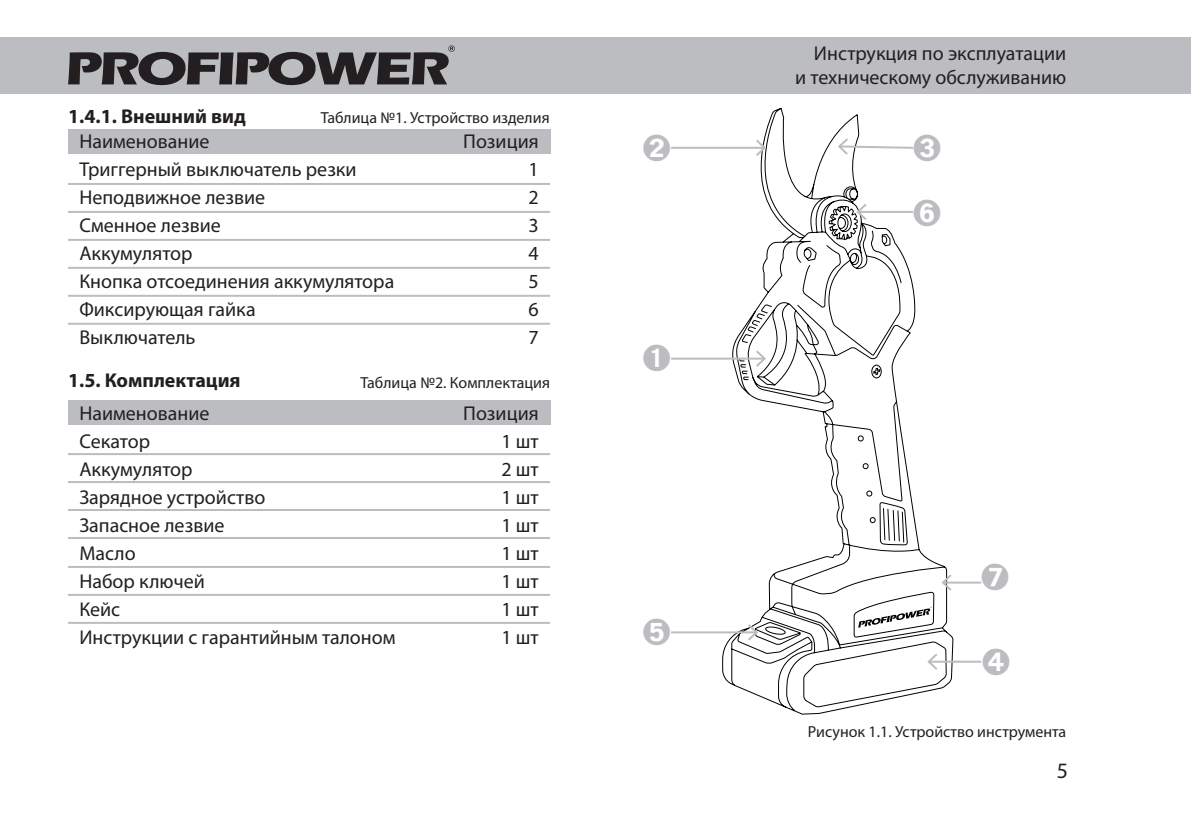
<style>
.page{position:relative;width:1191px;height:823px;background:#fff}
.page>*{position:absolute;margin:0;border:0;box-sizing:border-box;transform-origin:0 0}
.гланый_раздел{font:28px "MS P Gothic";color:#bcbdc0}
.t1{font:22px "Myriad Pro";color:#231f20}
.таблицы{font:20px/24px "Myriad Pro";color:#231f20;text-align:right}
.подраздел{font:700 20px "Myriad Pro";color:#231f20}
.предписывающие{font:16px "Myriad Pro";color:#231f20}
</style>
<div class="page">
<div style="left:0;top:37px;width:1191px;height:57px;background:#bcbdc0"></div>
<svg style="left:68px;top:45px;width:387px;height:40px"></svg>
<div style="left:68px;top:400px;width:482px;height:25px;background:#bcbdc0"></div>
<hr style="left:68px;top:453px;width:482px;height:2px;background:#bcbdc0">
<hr style="left:68px;top:481px;width:482px;height:2px;background:#bcbdc0">
<hr style="left:68px;top:508px;width:482px;height:2px;background:#bcbdc0">
<hr style="left:68px;top:536px;width:482px;height:2px;background:#bcbdc0">
<hr style="left:68px;top:565px;width:482px;height:2px;background:#bcbdc0">
<hr style="left:68px;top:593px;width:482px;height:2px;background:#bcbdc0">
<hr style="left:68px;top:621px;width:482px;height:2px;background:#bcbdc0">
<div style="left:68px;top:129px;width:482px;height:25px;background:#bcbdc0"></div>
<hr style="left:68px;top:183px;width:482px;height:2px;background:#bcbdc0">
<hr style="left:68px;top:211px;width:482px;height:2px;background:#bcbdc0">
<hr style="left:68px;top:239px;width:482px;height:2px;background:#bcbdc0">
<hr style="left:68px;top:267px;width:482px;height:2px;background:#bcbdc0">
<hr style="left:68px;top:294px;width:482px;height:2px;background:#bcbdc0">
<hr style="left:68px;top:322px;width:482px;height:2px;background:#bcbdc0">
<svg style="left:721px;top:107px;width:233px;height:608px"></svg>
<svg style="left:858px;top:606px;width:73px;height:21px"></svg>
<hr style="left:671px;top:147px;width:93px;height:2px;background:#bcbdc0">
<svg style="left:754px;top:137px;width:13px;height:21px"></svg>
<svg style="left:836px;top:136px;width:79px;height:21px"></svg>
<hr style="left:858px;top:211px;width:55px;height:2px;background:#bcbdc0">
<svg style="left:855px;top:201px;width:13px;height:21px"></svg>
<hr style="left:671px;top:357px;width:93px;height:2px;background:#bcbdc0">
<svg style="left:754px;top:348px;width:13px;height:20px"></svg>
<hr style="left:671px;top:631px;width:85px;height:2px;background:#bcbdc0">
<svg style="left:745px;top:621px;width:56px;height:24px"></svg>
<hr style="left:943px;top:581px;width:38px;height:2px;background:#bcbdc0">
<svg style="left:940px;top:572px;width:13px;height:20px"></svg>
<hr style="left:928px;top:660px;width:53px;height:2px;background:#bcbdc0">
<svg style="left:925px;top:651px;width:14px;height:20px"></svg>
<p class="подраздел" style="left:68px;top:103px;width:179px">1.4.1. Внешний вид</p>
<p class="предписывающие" style="left:321px;top:107px;width:230px">Таблица №1. Устройство изделия</p>
<p class="таблицы" style="left:79px;top:129px;width:132px">Наименование</p>
<p class="таблицы" style="left:79px;top:157px;width:279px">Триггерный выключатель резки</p>
<p class="таблицы" style="left:79px;top:185px;width:187px">Неподвижное лезвие</p>
<p class="таблицы" style="left:79px;top:213px;width:143px">Сменное лезвие</p>
<p class="таблицы" style="left:79px;top:241px;width:115px">Аккумулятор</p>
<p class="таблицы" style="left:79px;top:269px;width:316px">Кнопка отсоединения аккумулятора</p>
<p class="таблицы" style="left:79px;top:297px;width:178px">Фиксирующая гайка</p>
<p class="таблицы" style="left:79px;top:325px;width:118px">Выключатель</p>
<p class="таблицы" style="left:463px;top:129px;width:77px">Позиция</p>
<p class="таблицы" style="left:528px;top:157px;width:12px">1</p>
<p class="таблицы" style="left:528px;top:185px;width:12px">2</p>
<p class="таблицы" style="left:528px;top:213px;width:12px">3</p>
<p class="таблицы" style="left:528px;top:241px;width:12px">4</p>
<p class="таблицы" style="left:528px;top:269px;width:12px">5</p>
<p class="таблицы" style="left:528px;top:297px;width:12px">6</p>
<p class="таблицы" style="left:528px;top:325px;width:12px">7</p>
<p class="подраздел" style="left:68px;top:367px;width:174px">1.5. Комплектация</p>
<p class="таблицы" style="left:79px;top:400px;width:132px">Наименование</p>
<p class="таблицы" style="left:79px;top:428px;width:72px">Секатор</p>
<p class="таблицы" style="left:79px;top:456px;width:115px">Аккумулятор</p>
<p class="таблицы" style="left:79px;top:484px;width:187px">Зарядное устройство</p>
<p class="таблицы" style="left:79px;top:512px;width:146px">Запасное лезвие</p>
<p class="таблицы" style="left:79px;top:540px;width:58px">Масло</p>
<p class="таблицы" style="left:79px;top:568px;width:127px">Набор ключей</p>
<p class="таблицы" style="left:79px;top:596px;width:42px">Кейс</p>
<p class="таблицы" style="left:79px;top:624px;width:318px">Инструкции с гарантийным талоном</p>
<p class="предписывающие" style="left:360px;top:372px;width:191px">Таблица №2. Комплектация</p>
<p class="таблицы" style="left:463px;top:400px;width:77px">Позиция</p>
<p class="таблицы" style="left:501px;top:428px;width:39px">1 шт</p>
<p class="таблицы" style="left:501px;top:456px;width:39px">2 шт</p>
<p class="таблицы" style="left:501px;top:484px;width:39px">1 шт</p>
<p class="таблицы" style="left:501px;top:512px;width:39px">1 шт</p>
<p class="таблицы" style="left:501px;top:540px;width:39px">1 шт</p>
<p class="таблицы" style="left:501px;top:568px;width:39px">1 шт</p>
<p class="таблицы" style="left:501px;top:596px;width:39px">1 шт</p>
<p class="таблицы" style="left:501px;top:624px;width:39px">1 шт</p>
<p class="гланый_раздел" style="left:643px;top:133px;width:29px">➋</p>
<p class="гланый_раздел" style="left:643px;top:344px;width:29px">➊</p>
<p class="гланый_раздел" style="left:643px;top:617px;width:29px">➎</p>
<p class="таблицы" style="left:795px;top:41px;width:272px">Инструкция по эксплуатации<br>и техническому обслуживанию</p>
<p class="гланый_раздел" style="left:913px;top:133px;width:29px">➌</p>
<p class="гланый_раздел" style="left:913px;top:198px;width:29px">➏</p>
<p class="гланый_раздел" style="left:981px;top:562px;width:29px">➐</p>
<p class="гланый_раздел" style="left:982px;top:647px;width:29px">➍</p>
<p class="предписывающие" style="left:808px;top:721px;width:260px">Рисунок 1.1. Устройство инструмента</p>
<p class="t1" style="left:1056px;top:756px;width:13px">5</p>
</div>
